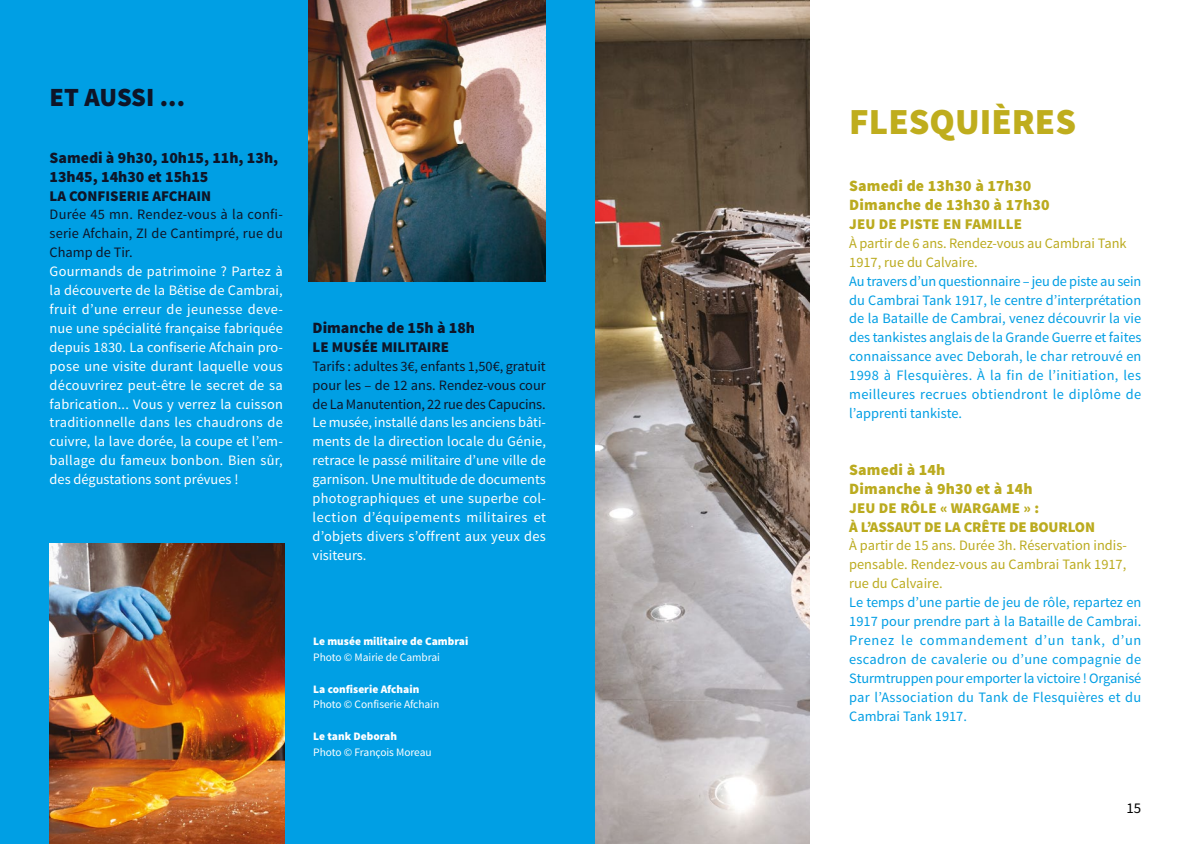
<style>
.page{position:relative;width:1191px;height:844px;background:#fff}
.page>*{position:absolute;margin:0;border:0;box-sizing:border-box;transform-origin:0 0}
.t1{font:900 36.75px "Source Sans Pro";color:#bfad1d}
.t2{font:900 26.25px "Source Sans Pro";letter-spacing:-.01em;color:#0e1528}
.t3{font:900 15.75px/18.9px "Source Sans Pro";letter-spacing:.01em;color:#bbab1f}
.t4{font:900 15.75px/18.9px "Source Sans Pro";color:#0e1528}
.t5{font:900 14.88px/18.9px "Source Sans Pro";letter-spacing:-.01em;color:#bbab1f}
.t6{font:900 14.88px "Source Sans Pro";color:#0e1528}
.t7{font:900 14.88px "Source Sans Pro";letter-spacing:.01em;color:#bbab1f}
.t8{font:14.88px "Source Sans Pro";color:#000}
.t9{font:14.35px/18.9px "Source Sans Pro";letter-spacing:.015em;color:#fff;text-align:justify}
.t10{font:14.35px/18.9px "Source Sans Pro";letter-spacing:.02em;color:#009ee4;text-align:justify}
.t11{font:14.35px/18.9px "Source Sans Pro";color:#0e1528;text-align:justify}
.t12{font:14.35px/18.9px "Source Sans Pro";color:#bbab1f}
.t13{font:11.38px "Source Sans Pro";letter-spacing:-.005em;color:#fff}
.t14{font:900 11.38px "Source Sans Pro";color:#fff}
</style>
<div class="page">
<div style="left:0;top:0;width:595px;height:843px;background:#009fe4"></div>
<img style="left:308px;top:0;width:238px;height:281px">
<img style="left:49px;top:543px;width:235px;height:300px">
<img style="left:595px;top:0;width:214px;height:843px">
<h2 class="t2" style="left:50px;top:80px;width:137px">ET AUSSI ...</h2>
<p class="t4" style="left:50px;top:149px;width:230px">Samedi à 9h30, 10h15, 11h, 13h,<br>13h45, 14h30 et 15h15</p>
<p class="t6" style="left:50px;top:186px;width:163px">LA CONFISERIE AFCHAIN</p>
<p class="t11" style="left:50px;top:205px;width:235px">Durée 45 mn. Rendez-vous à la confi&shy;serie Afchain, ZI de Cantimpré, rue du Champ de Tir.</p>
<p class="t9" style="left:50px;top:262px;width:235px">Gourmands de patrimoine ? Partez à la découverte de la Bêtise de Cambrai, fruit d’une erreur de jeunesse deve&shy;nue une spécialité française fabriquée depuis 1830. La confiserie Afchain pro&shy;pose une visite durant laquelle vous découvrirez peut-être le secret de sa fabrication... Vous y verrez la cuisson traditionnelle dans les chaudrons de cuivre, la lave dorée, la coupe et l’em&shy;ballage du fameux bonbon. Bien sûr, des dégustations sont prévues !</p>
<p class="t4" style="left:313px;top:319px;width:164px">Dimanche de 15h à 18h</p>
<p class="t6" style="left:313px;top:337px;width:138px">LE MUSÉE MILITAIRE</p>
<p class="t11" style="left:313px;top:356px;width:235px">Tarifs : adultes 3€, enfants 1,50€, gratuit pour les – de 12 ans. Rendez-vous cour de La Manutention, 22 rue des Capucins.</p>
<p class="t9" style="left:313px;top:413px;width:235px">Le musée, installé dans les anciens bâti&shy;ments de la direction locale du Génie, retrace le passé militaire d’une ville de garnison. Une multitude de documents photographiques et une superbe col&shy;lection d’équipements militaires et d’objets divers s’offrent aux yeux des visiteurs.</p>
<p class="t14" style="left:313px;top:634px;width:157px">Le musée militaire de Cambrai</p>
<p class="t13" style="left:313px;top:650px;width:128px">Photo © Mairie de Cambrai</p>
<p class="t14" style="left:313px;top:681px;width:108px">La confiserie Afchain</p>
<p class="t13" style="left:313px;top:697px;width:128px">Photo © Confiserie Afchain</p>
<p class="t14" style="left:313px;top:728px;width:85px">Le tank Deborah</p>
<p class="t13" style="left:313px;top:744px;width:120px">Photo © François Moreau</p>
<h1 class="t1" style="left:849px;top:98px;width:228px">FLESQUIÈRES</h1>
<p class="t3" style="left:849px;top:177px;width:202px">Samedi de 13h30 à 17h30<br>Dimanche de 13h30 à 17h30</p>
<p class="t7" style="left:849px;top:214px;width:174px">JEU DE PISTE EN FAMILLE</p>
<p class="t12" style="left:849px;top:234px;width:279px">À partir de 6 ans. Rendez-vous au Cambrai Tank<br>1917, rue du Calvaire.</p>
<p class="t10" style="left:849px;top:271px;width:294px">Au travers d’un questionnaire – jeu de piste au sein du Cambrai Tank 1917, le centre d’interprétation de la Bataille de Cambrai, venez découvrir la vie des tankistes anglais de la Grande Guerre et faites connaissance avec Deborah, le char retrouvé en 1998 à Flesquières. À la fin de l’initiation, les meilleures recrues obtiendront le diplôme de l’apprenti tankiste.</p>
<p class="t3" style="left:849px;top:460px;width:185px">Samedi à 14h<br>Dimanche à 9h30 et à 14h</p>
<p class="t5" style="left:849px;top:498px;width:247px">JEU DE RÔLE « WARGAME » :<br>À L’ASSAUT DE LA CRÊTE DE BOURLON</p>
<p class="t12" style="left:849px;top:536px;width:279px;text-align:justify">À partir de 15 ans. Durée 3h. Réservation indis&shy;pensable. Rendez-vous au Cambrai Tank 1917, rue du Calvaire.</p>
<p class="t10" style="left:849px;top:593px;width:294px">Le temps d’une partie de jeu de rôle, repartez en 1917 pour prendre part à la Bataille de Cambrai.<br>Prenez le commandement d’un tank, d’un escadron de cavalerie ou d’une compagnie de Sturmtruppen pour emporter la victoire ! Organisé par l’Association du Tank de Flesquières et du Cambrai Tank 1917.</p>
<p class="t8" style="left:1126px;top:798px;width:16px">15</p>
</div>
